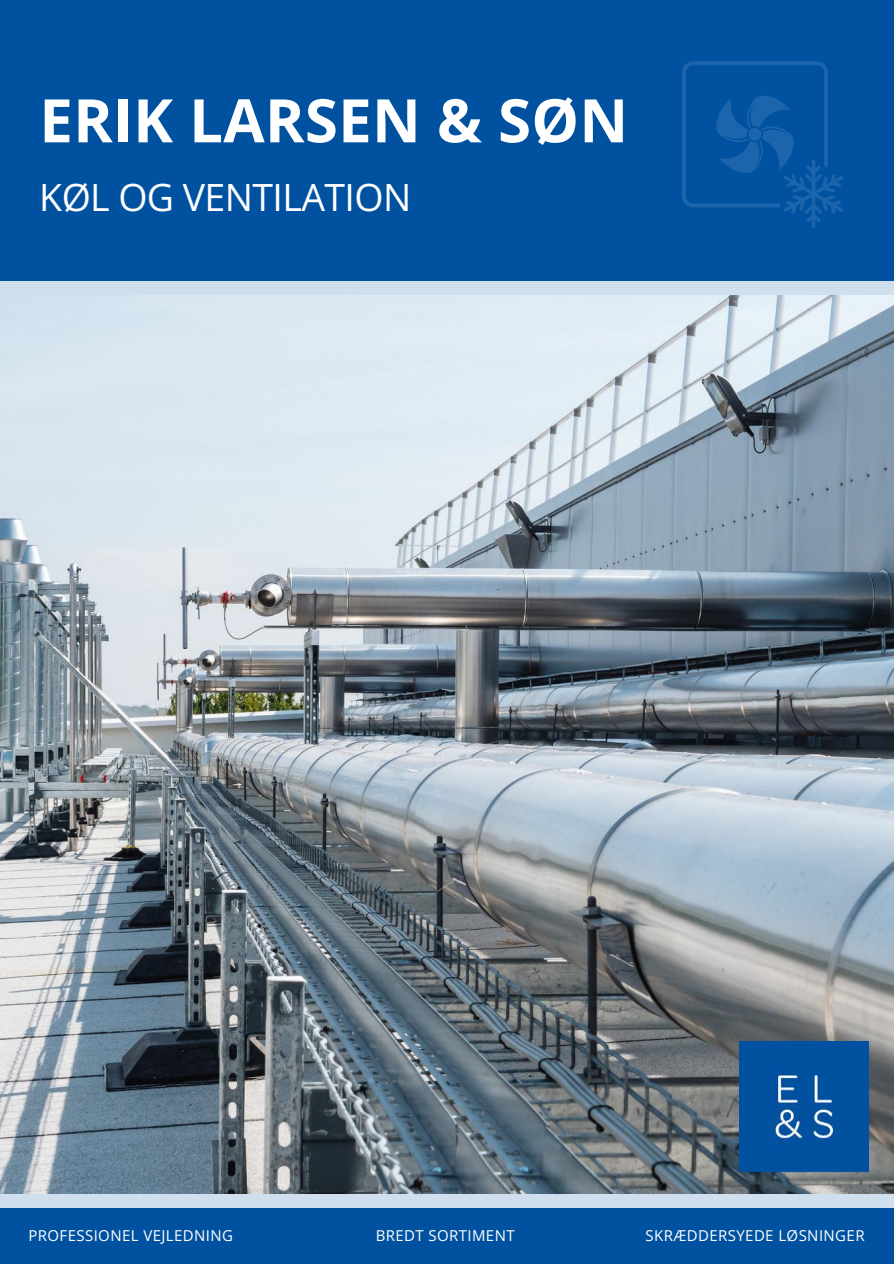
<style>
.page{position:relative;width:894px;height:1264px;background:#fff}
.page>*{position:absolute;margin:0;border:0;box-sizing:border-box;transform-origin:0 0}
.t1{font:700 60px "Open Sans";letter-spacing:.005em;color:#fff}
.t2{font:37.5px "Open Sans";letter-spacing:-.015em;color:#fff}
.t3{font:15px "Open Sans";letter-spacing:.025em;color:#fff}
</style>
<div class="page">
<img style="left:0;top:294px;width:893px;height:914px">
<div style="left:0;top:1194px;width:893px;height:13px;background:#cfdfee"></div>
<div style="left:0;top:0;width:893px;height:98px;background:#0052a1"></div>
<div style="left:0;top:184px;width:893px;height:110px;background:#0052a1"></div>
<div style="left:0;top:90px;width:893px;height:110px;background:#0052a1"></div>
<div style="left:0;top:1208px;width:893px;height:55px;background:#0052a1"></div>
<div style="left:0;top:281px;width:893px;height:13px;background:#cfdfee"></div>
<img style="left:739px;top:1041px;width:129px;height:133px">
<svg style="left:682px;top:61px;width:161px;height:167px"></svg>
<h1 class="t1" style="left:39px;top:78px;width:590px">ERIK LARSEN &amp; SØN</h1>
<h2 class="t2" style="left:39px;top:171px;width:373px">KØL OG VENTILATION</h2>
<p class="t3" style="left:28px;top:1224px;width:206px">PROFESSIONEL VEJLEDNING</p>
<p class="t3" style="left:375px;top:1224px;width:140px">BREDT SORTIMENT</p>
<p class="t3" style="left:645px;top:1224px;width:220px">SKRÆDDERSYEDE LØSNINGER</p>
</div>
